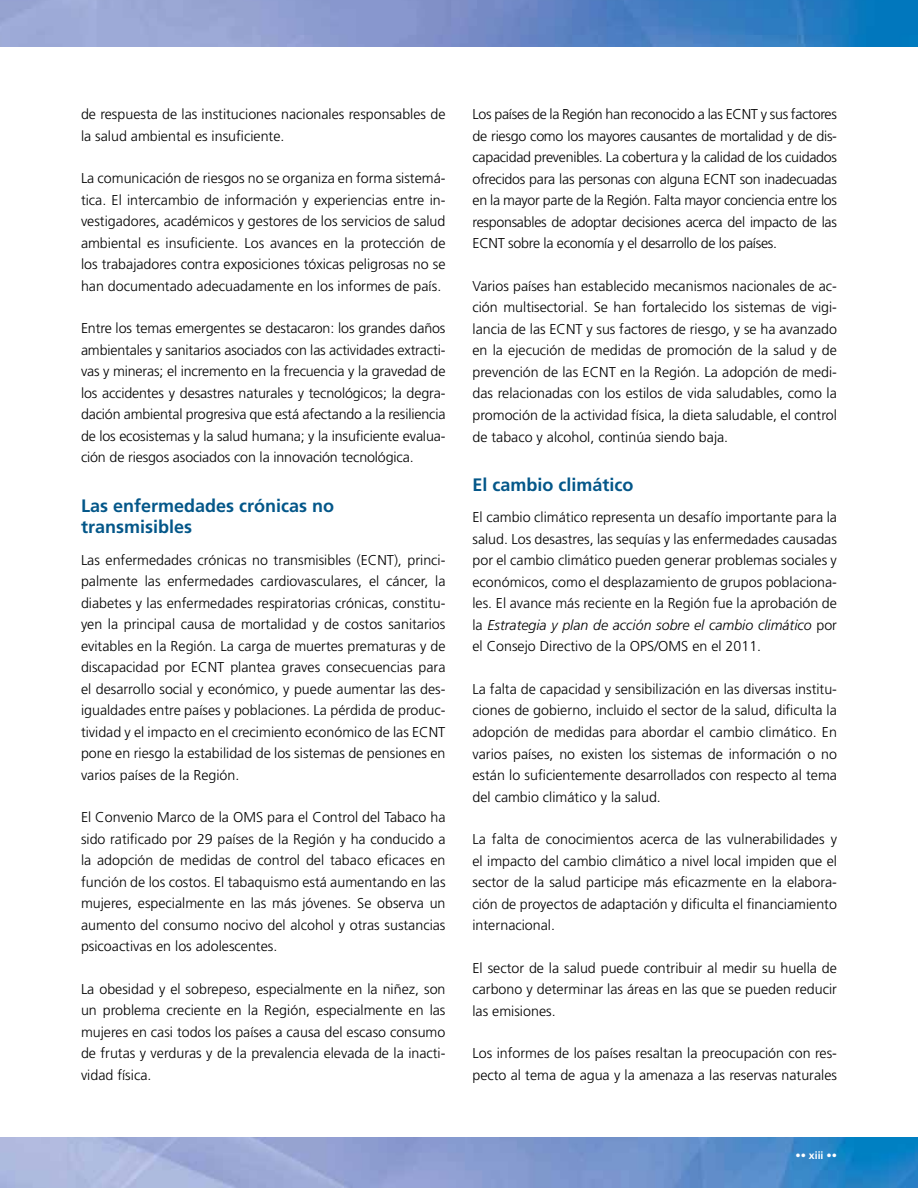
<style>
.page{position:relative;width:918px;height:1188px;background:#fff}
.page>*{position:absolute;margin:0;border:0;box-sizing:border-box;transform-origin:0 0}
.t1{font:700 18px/21.6px "Frutiger";color:#045789}
.t2{font:300 14.25px/21.5px "Frutiger";color:#000;text-align:justify}
.t3{font:700 10.5px "Frutiger";color:#fff}
.s1{font-style:italic}
</style>
<div class="page">
<img style="left:0;top:0;width:918px;height:47px">
<img style="left:0;top:1138px;width:918px;height:50px">
<p class="t2" style="left:81px;top:103px;width:366px">de respuesta de las instituciones nacionales responsables de la salud ambiental es insuficiente.</p>
<p class="t2" style="left:81px;top:168px;width:366px">La comunicación de riesgos no se organiza en forma sistemá&shy;tica. El intercambio de información y experiencias entre in&shy;vestigadores, académicos y gestores de los servicios de salud ambiental es insuficiente. Los avances en la protección de los trabajadores contra exposiciones tóxicas peligrosas no se han documentado adecuadamente en los informes de país.</p>
<p class="t2" style="left:81px;top:318px;width:366px">Entre los temas emergentes se destacaron: los grandes daños ambientales y sanitarios asociados con las actividades extracti&shy;vas y mineras; el incremento en la frecuencia y la gravedad de los accidentes y desastres naturales y tecnológicos; la degra&shy;dación ambiental progresiva que está afectando a la resiliencia de los ecosistemas y la salud humana; y la insuficiente evalua&shy;ción de riesgos asociados con la innovación tecnológica.</p>
<p class="t1" style="left:81px;top:495px;width:255px">Las enfermedades crónicas no transmisibles</p>
<p class="t2" style="left:81px;top:549px;width:366px">Las enfermedades crónicas no transmisibles (ECNT), princi&shy;palmente las enfermedades cardiovasculares, el cáncer, la diabetes y las enfermedades respiratorias crónicas, constitu&shy;yen la principal causa de mortalidad y de costos sanitarios evitables en la Región. La carga de muertes prematuras y de discapacidad por ECNT plantea graves consecuencias para el desarrollo social y económico, y puede aumentar las des&shy;igualdades entre países y poblaciones. La pérdida de produc&shy;tividad y el impacto en el crecimiento económico de las ECNT pone en riesgo la estabilidad de los sistemas de pensiones en varios países de la Región.</p>
<p class="t2" style="left:81px;top:807px;width:366px">El Convenio Marco de la OMS para el Control del Tabaco ha sido ratificado por 29 países de la Región y ha conducido a la adopción de medidas de control del tabaco eficaces en función de los costos. El tabaquismo está aumentando en las mujeres, especialmente en las más jóvenes. Se observa un aumento del consumo nocivo del alcohol y otras sustancias psicoactivas en los adolescentes.</p>
<p class="t2" style="left:81px;top:978px;width:366px">La obesidad y el sobrepeso, especialmente en la niñez, son un problema creciente en la Región, especialmente en las mujeres en casi todos los países a causa del escaso consumo de frutas y verduras y de la prevalencia elevada de la inacti&shy;vidad física.</p>
<p class="t2" style="left:473px;top:103px;width:366px">Los países de la Región han reconocido a las ECNT y sus factores de riesgo como los mayores causantes de mortalidad y de dis&shy;capacidad prevenibles. La cobertura y la calidad de los cuidados ofrecidos para las personas con alguna ECNT son inadecuadas en la mayor parte de la Región. Falta mayor conciencia entre los responsables de adoptar decisiones acerca del impacto de las ECNT sobre la economía y el desarrollo de los países.</p>
<p class="t2" style="left:473px;top:275px;width:366px">Varios países han establecido mecanismos nacionales de ac&shy;ción multisectorial. Se han fortalecido los sistemas de vigi&shy;lancia de las ECNT y sus factores de riesgo, y se ha avanzado en la ejecución de medidas de promoción de la salud y de prevención de las ECNT en la Región. La adopción de medi&shy;das relacionadas con los estilos de vida saludables, como la promoción de la actividad física, la dieta saludable, el control de tabaco y alcohol, continúa siendo baja.</p>
<p class="t1" style="left:472px;top:474px;width:163px">El cambio climático</p>
<p class="t2" style="left:472px;top:506px;width:366px">El cambio climático representa un desafío importante para la salud. Los desastres, las sequías y las enfermedades causadas por el cambio climático pueden generar problemas sociales y económicos, como el desplazamiento de grupos poblaciona&shy;les. El avance más reciente en la Región fue la aprobación de la <span class="s1">Estrategia y plan de acción sobre el cambio climático</span> por el Consejo Directivo de la OPS/OMS en el 2011.</p>
<p class="t2" style="left:472px;top:678px;width:366px">La falta de capacidad y sensibilización en las diversas institu&shy;ciones de gobierno, incluido el sector de la salud, dificulta la adopción de medidas para abordar el cambio climático. En varios países, no existen los sistemas de información o no están lo suficientemente desarrollados con respecto al tema del cambio climático y la salud.</p>
<p class="t2" style="left:472px;top:828px;width:366px">La falta de conocimientos acerca de las vulnerabilidades y el impacto del cambio climático a nivel local impiden que el sector de la salud participe más eficazmente en la elabora&shy;ción de proyectos de adaptación y dificulta el financiamiento internacional.</p>
<p class="t2" style="left:472px;top:957px;width:366px">El sector de la salud puede contribuir al medir su huella de carbono y determinar las áreas en las que se pueden reducir las emisiones.</p>
<p class="t2" style="left:472px;top:1043px;width:366px">Los informes de los países resaltan la preocupación con res&shy;pecto al tema de agua y la amenaza a las reservas naturales</p>
<p class="t3" style="left:796px;top:1149px;width:43px">•• xiii ••</p>
</div>
